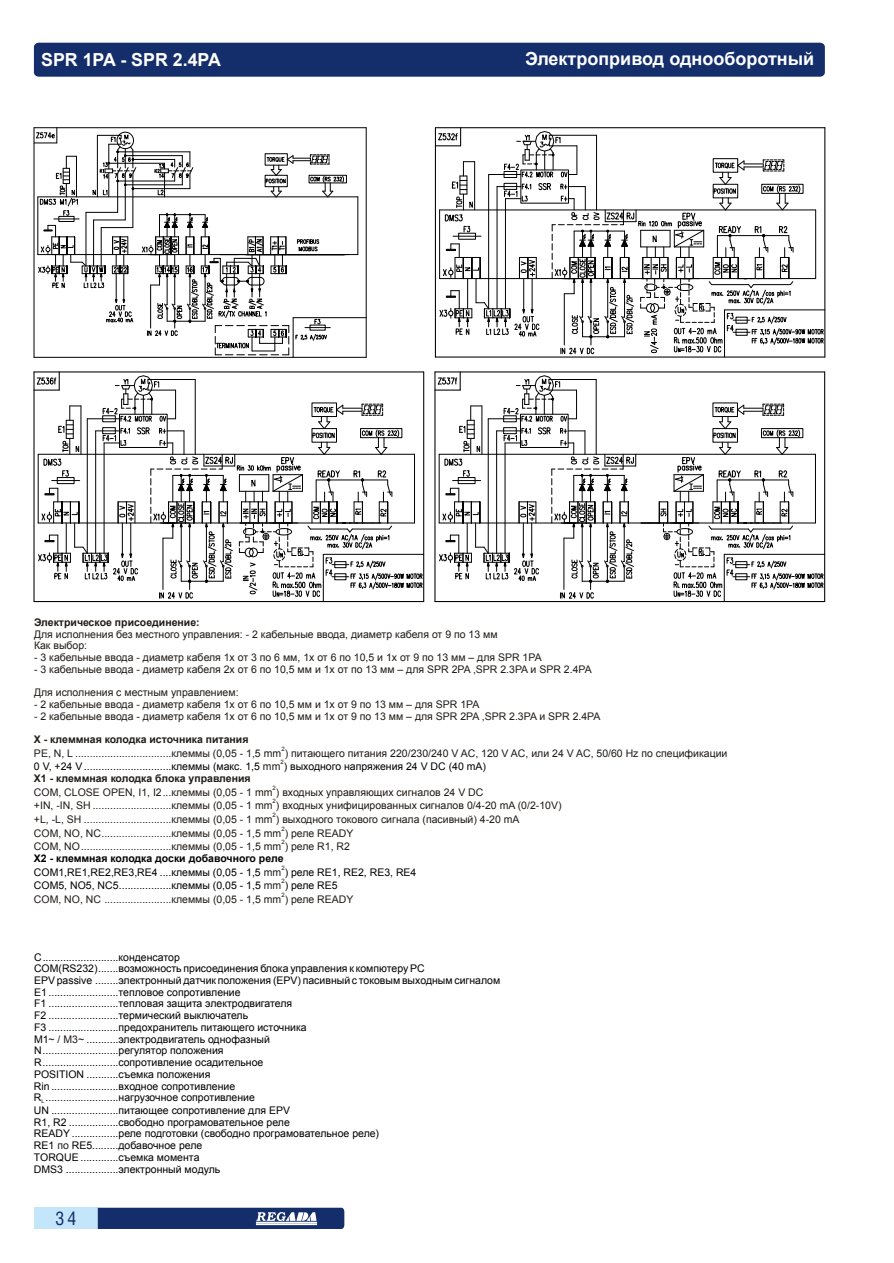
<style>
.page{position:relative;width:894px;height:1263px;background:#fff}
.page>*{position:absolute;margin:0;border:0;box-sizing:border-box;transform-origin:0 0}
.t1{font:700 18px "Arial";color:#fff}
.t2{font:18px "Helvetica LTMM 1 1000";color:#142e6b}
.t3{font:10.5px/11.9px "Arial";color:#000}
.t4{font:10.5px/11.7px "Arial";color:#1f1a17}
.t5{font:700 10.5px "Arial";color:#1f1a17}
.t6{font:700 10.5px "Arial";color:#000}
.t7{font:6px "Arial";color:#1f1a17}
.s1{color:#1f1a17}
.s2{font-weight:700;color:#1f1a17}
</style>
<div class="page">
<div style="left:34px;top:43px;width:791px;height:34px;background:#142e6b;border-radius:5px"></div>
<div style="left:34px;top:1208px;width:64px;height:21px;background:#c4e6fa"></div>
<svg style="left:98px;top:1208px;width:246px;height:21px"></svg>
<hr style="left:256px;top:1222px;width:61px;height:1px;background:#fff">
<hr style="left:256px;top:1224px;width:61px;height:1px;background:#fff">
<hr style="left:824px;top:128px;width:1px;height:229px;background:#000">
<hr style="left:435px;top:357px;width:390px;height:1px;background:#000">
<hr style="left:435px;top:127px;width:390px;height:1px;background:#000">
<svg style="left:435px;top:128px;width:389px;height:229px"></svg>
<hr style="left:34px;top:371px;width:390px;height:1px;background:#000">
<hr style="left:34px;top:601px;width:390px;height:1px;background:#000">
<hr style="left:33px;top:372px;width:2px;height:230px;background:#000">
<hr style="left:423px;top:372px;width:1px;height:230px;background:#000">
<svg style="left:34px;top:372px;width:389px;height:229px"></svg>
<hr style="left:435px;top:601px;width:390px;height:1px;background:#000">
<hr style="left:435px;top:371px;width:390px;height:1px;background:#000">
<hr style="left:434px;top:372px;width:2px;height:230px;background:#000">
<hr style="left:824px;top:372px;width:1px;height:230px;background:#000">
<svg style="left:435px;top:372px;width:389px;height:229px"></svg>
<hr style="left:366px;top:128px;width:1px;height:229px;background:#000">
<hr style="left:293px;top:318px;width:1px;height:39px;background:#000">
<hr style="left:34px;top:128px;width:1px;height:229px;background:#000">
<hr style="left:34px;top:357px;width:332px;height:1px;background:#000">
<hr style="left:34px;top:127px;width:332px;height:1px;background:#000">
<hr style="left:38px;top:197px;width:320px;height:1px;background:#000">
<hr style="left:38px;top:254px;width:320px;height:1px;background:#000">
<hr style="left:358px;top:197px;width:1px;height:58px;background:#000">
<hr style="left:293px;top:317px;width:73px;height:1px;background:#000">
<svg style="left:34px;top:128px;width:315px;height:227px"></svg>
<h1 class="t1" style="left:41px;top:49px;width:181px">SPR 1PA - SPR 2.4PA</h1>
<h1 class="t1" style="left:525px;top:48px;width:291px">Электропривод однооборотный</h1>
<p class="t5" style="left:34px;top:616px;width:167px">Электрическое присоединение:</p>
<p class="t4" style="left:34px;top:628px;width:465px">Для исполнения без местного управления: - 2 кабельные ввода, диаметр кабеля от 9 по 13 мм<br>Как выбор:</p>
<p class="t4" style="left:34px;top:652px;width:509px">- 3 кабельные ввода - диаметр кабеля 1x от 3 по 6 мм, 1x от 6 по 10,5 и 1x от 9 по 13 мм – для SPR 1PA</p>
<p class="t4" style="left:34px;top:663px;width:559px">- 3 кабельные ввода - диаметр кабеля 2x от 6 по 10,5 мм и 1x от по 13 мм – для SPR 2PA ,SPR 2.3PA и SPR 2.4PA</p>
<p class="t4" style="left:34px;top:687px;width:206px">Для исполнения с местным управлением:</p>
<p class="t4" style="left:34px;top:698px;width:447px">- 2 кабельные ввода - диаметр кабеля 1x от 6 по 10,5 мм и 1x от 9 по 13 мм – для SPR 1PA</p>
<p class="t4" style="left:34px;top:710px;width:568px">- 2 кабельные ввода - диаметр кабеля 1x от 6 по 10,5 мм и 1x от 9 по 13 мм – для SPR 2PA ,SPR 2.3PA и SPR 2.4PA</p>
<p class="t5" style="left:34px;top:734px;width:216px">X - клеммная колодка источника питания</p>
<p class="t7" style="left:281px;top:745px;width:5px">2</p>
<p class="t4" style="left:34px;top:747px;width:695px">PE, N, L .................................клеммы (0,05 - 1,5 mm ) питающего питания 220/230/240 V AC, 120 V AC, или 24 V AC, 50/60 Hz по спецификации</p>
<p class="t7" style="left:280px;top:759px;width:5px">2</p>
<p class="t3" style="left:34px;top:761px;width:454px">0 V, +24 V..............................клеммы (макс. 1,5 <span class="s1">mm</span> ) выходного напряжения 24 V DC (40 mA)<br><span class="s2">X1 - клеммная колодка блока управления</span></p>
<p class="t7" style="left:273px;top:784px;width:5px">2</p>
<p class="t4" style="left:34px;top:786px;width:451px">COM, CLOSE OPEN, I1, I2...клеммы (0,05 - 1 mm ) входных управляющих сигналов 24 V DC</p>
<p class="t7" style="left:273px;top:798px;width:5px">2</p>
<p class="t4" style="left:34px;top:800px;width:529px">+IN, -IN, SH ...........................клеммы (0,05 - 1 mm ) входных унифицированных сигналов 0/4-20 mA (0/2-10V)</p>
<p class="t7" style="left:273px;top:812px;width:5px">2</p>
<p class="t4" style="left:34px;top:814px;width:487px">+L, -L, SH ..............................клеммы (0,05 - 1 mm ) выходного токового сигнала (пасивный) 4-20 mA</p>
<p class="t7" style="left:281px;top:825px;width:5px">2</p>
<p class="t4" style="left:34px;top:827px;width:321px">COM, NO, NC........................клеммы (0,05 - 1,5 mm ) реле READY</p>
<p class="t7" style="left:281px;top:839px;width:5px">2</p>
<p class="t4" style="left:34px;top:841px;width:317px">COM, NO...............................клеммы (0,05 - 1,5 mm ) реле R1, R2</p>
<p class="t7" style="left:281px;top:864px;width:5px">2</p>
<p class="t3" style="left:34px;top:866px;width:384px">COM1,RE1,RE2,RE3,RE4 ....клеммы (0,05 - 1,5 <span class="s1">mm</span> ) реле RE1, RE2, RE3, RE4</p>
<p class="t7" style="left:281px;top:878px;width:5px">2</p>
<p class="t3" style="left:34px;top:880px;width:305px">COM5, NO5, NC5..................клеммы (0,05 - 1,5 <span class="s1">mm</span> ) реле RE5</p>
<p class="t7" style="left:281px;top:892px;width:5px">2</p>
<p class="t4" style="left:34px;top:894px;width:321px">COM, NO, NC .......................клеммы (0,05 - 1,5 mm ) реле READY</p>
<p class="t6" style="left:34px;top:853px;width:251px">X2 - клеммная колодка доски добавочного реле</p>
<p class="t3" style="left:34px;top:951px;width:468px">C..........................конденсатор<br>COM(RS232).......возможность присоединения блока управления к компютеру PC<br>EPV passive ........электронный датчик положения (EPV) пасивный с токовым выходным сигналом E1 ........................тепловое сопротивление<br>F1 ........................тепловая защита электродвигателя<br>F2 ........................термический выключатель<br>F3 ........................предохранитель питающего источника<br>M1<span class="s1">~ / M3~</span> ...........электродвигатель однофазный<br>N..........................регулятор положения<br>R..........................сопротивление осадительное<br>POSITION ...........съемка положения<br>Rin .......................входное сопротивление<br>R<sub>L</sub> .........................нагрузочное сопротивление<br>UN .......................питающее сопротивление для EPV<br>R1, R2 .................свободно програмовательное реле<br>READY ................реле подготовки (свободно програмовательное реле)<br>RE1 <span class="s1">пo</span> RE5.........добавочное реле<br>TORQUE .............съемка момента<br>DMS3 ..................электронный модуль</p>
<h1 class="t2" style="left:56px;top:1208px;width:23px">34</h1>
</div>
